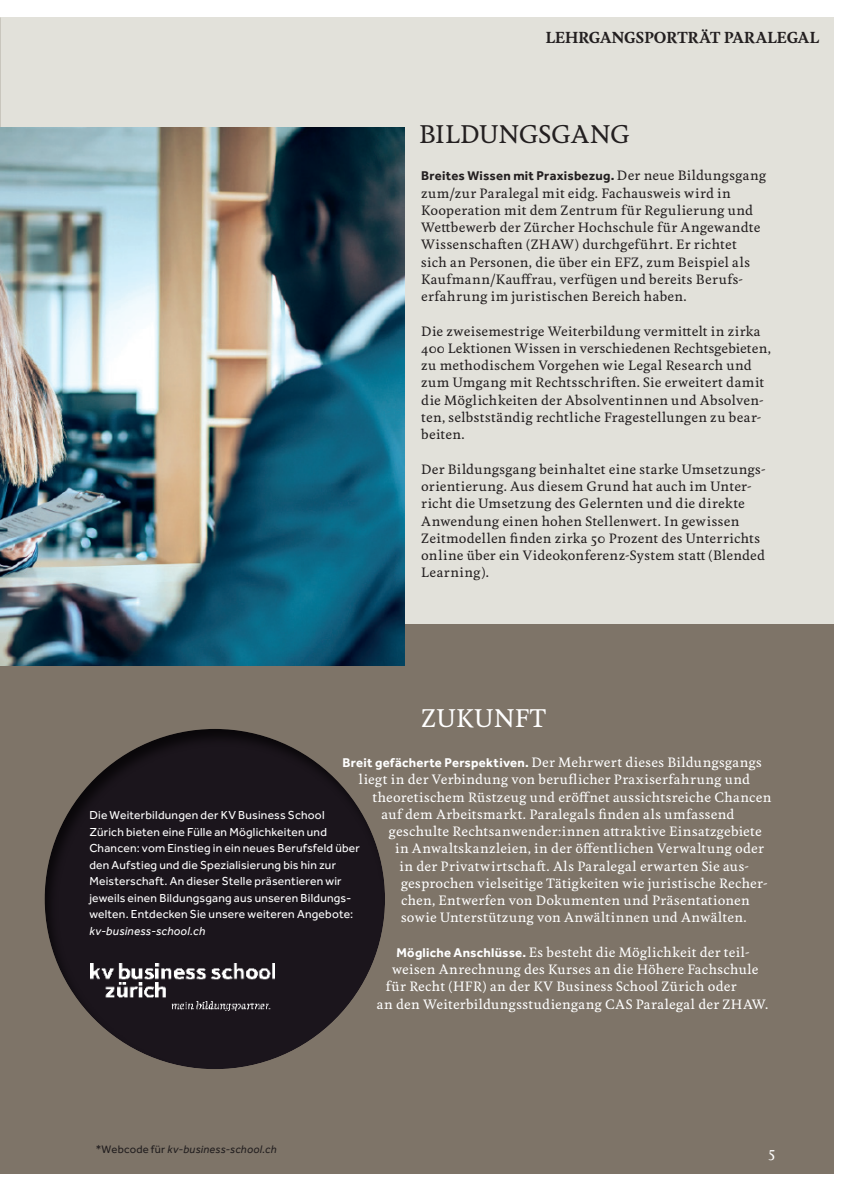
<style>
.page{position:relative;width:851px;height:1191px;background:#fff}
.page>*{position:absolute;margin:0;border:0;box-sizing:border-box;transform-origin:0 0}
.t1{font:500 24px "Feijoa";letter-spacing:.005em;color:#231f20}
.t2{font:500 24px "Feijoa";letter-spacing:.02em;color:#fff}
.t3{font:700 15px "Feijoa";letter-spacing:.005em;color:#231f20}
.t4{font:500 13.5px "Feijoa";color:#fff}
.t5{font:700 13.2px "Effra";letter-spacing:.015em;color:#231f20}
.t6{font:500 12.75px/17.2px "Feijoa";letter-spacing:.02em;color:#231f20}
.t7{font:500 12.75px "Feijoa";letter-spacing:.025em;color:#fff}
.t8{font:12px/16.5px "Effra";letter-spacing:.02em;color:#fff}
.t9{font:italic 12px "Effra";letter-spacing:.015em;color:#fff}
.t10{font:italic 11.25px "Effra";letter-spacing:.02em;color:#231f20}
.s1{font-family:"Feijoa";font-weight:500;font-size:12.75px}
.s2{font-family:"Effra";font-weight:700;font-size:13.2px}
.s3{font-style:normal}
</style>
<div class="page">
<div style="left:0;top:623px;width:833px;height:551px;background:#7e7468"></div>
<div style="left:0;top:17px;width:833px;height:606px;background:#e2e1da"></div>
<img style="left:0;top:128px;width:404px;height:537px">
<div style="left:42px;top:727px;width:344px;height:342px;background:#231f20;opacity:.75"></div>
<img style="left:90px;top:963px;width:185px;height:48px">
<p class="t3" style="left:545px;top:27px;width:275px">LEHRGANGSPORTRÄT PARALEGAL</p>
<h1 class="t1" style="left:419px;top:119px;width:212px">BILDUNGSGANG</h1>
<p class="t5" style="left:421px;top:168px;width:346px">Breites Wissen mit Praxisbezug. <span class="s1">Der neue Bildungsgang</span></p>
<p class="t6" style="left:421px;top:185px;width:341px">zum/zur Paralegal mit eidg. Fachausweis wird in Kooperation mit dem Zentrum für Regulierung und Wettbewerb der Zürcher Hochschule für Angewandte Wissenschaften (ZHAW) durchgeführt. Er richtet sich an Personen, die über ein EFZ, zum Beispiel als Kaufmann/Kauffrau, verfügen und bereits Berufs&shy;erfahrung im juristischen Bereich haben.</p>
<p class="t6" style="left:421px;top:323px;width:351px">Die zweisemestrige Weiterbildung vermittelt in zirka 400 Lektionen Wissen in verschiedenen Rechtsgebieten, zu methodischem Vorgehen wie Legal Research und zum Umgang mit Rechtsschriften. Sie erweitert damit die Möglichkeiten der Absolventinnen und Absolven&shy;ten, selbstständig rechtliche Fragestellungen zu bear&shy;beiten.</p>
<p class="t6" style="left:421px;top:461px;width:345px">Der Bildungsgang beinhaltet eine starke Umsetzungs&shy;orientierung. Aus diesem Grund hat auch im Unter&shy;richt die Umsetzung des Gelernten und die direkte Anwendung einen hohen Stellenwert. In gewissen Zeitmodellen finden zirka 50 Prozent des Unterrichts online über ein Videokonferenz-System statt (Blended Learning).</p>
<h1 class="t2" style="left:421px;top:702px;width:126px">ZUKUNFT</h1>
<p class="t7" style="left:342px;top:754px;width:421px"><span class="s2">Breit gefächerte Perspektiven.</span> Der Mehrwert dieses Bildungsgangs</p>
<p class="t7" style="left:359px;top:771px;width:392px">liegt in der Verbindung von beruflicher Praxiserfahrung und</p>
<p class="t7" style="left:372px;top:789px;width:400px">theoretischem Rüstzeug und eröffnet aussichtsreiche Chancen</p>
<p class="t7" style="left:381px;top:806px;width:354px">auf dem Arbeitsmarkt. Paralegals finden als umfassend</p>
<p class="t7" style="left:389px;top:823px;width:374px">geschulte Rechtsanwender:innen attraktive Einsatzgebiete</p>
<p class="t7" style="left:395px;top:840px;width:370px">in Anwaltskanzleien, in der öffentlichen Verwaltung oder</p>
<p class="t7" style="left:399px;top:858px;width:351px">in der Privatwirtschaft. Als Paralegal erwarten Sie aus-</p>
<p class="t7" style="left:401px;top:875px;width:368px">gesprochen vielseitige Tätigkeiten wie juristische Recher-</p>
<p class="t7" style="left:401px;top:892px;width:350px">chen, Entwerfen von Dokumenten und Präsentationen</p>
<p class="t7" style="left:401px;top:909px;width:347px">sowie Unterstützung von Anwältinnen und Anwälten.</p>
<p class="t7" style="left:396px;top:944px;width:354px"><span class="s2">Mögliche Anschlüsse.</span> Es besteht die Möglichkeit der teil-</p>
<p class="t7" style="left:392px;top:961px;width:368px">weisen Anrechnung des Kurses an die Höhere Fachschule</p>
<p class="t7" style="left:386px;top:978px;width:352px">für Recht (HFR) an der KV Business School Zürich oder</p>
<p class="t7" style="left:377px;top:996px;width:393px">an den Weiterbildungsstudiengang CAS Paralegal der ZHAW.</p>
<p class="t8" style="left:89px;top:806px;width:272px">Die Weiterbildungen der KV Business School Zürich bieten eine Fülle an Möglichkeiten und Chancen: vom Einstieg in ein neues Berufsfeld über den Aufstieg und die Spezialisierung bis hin zur Meisterschaft. An dieser Stelle präsentieren wir jeweils einen Bildungsgang aus unseren Bildungs&shy;welten. Entdecken Sie unsere weiteren Angebote:</p>
<p class="t9" style="left:89px;top:923px;width:117px">kv-business-school.ch</p>
<p class="t10" style="left:96px;top:1142px;width:182px"><span class="s3">*Webcode für</span> kv-business-school.ch</p>
<p class="t4" style="left:768px;top:1143px;width:9px">5</p>
</div>
